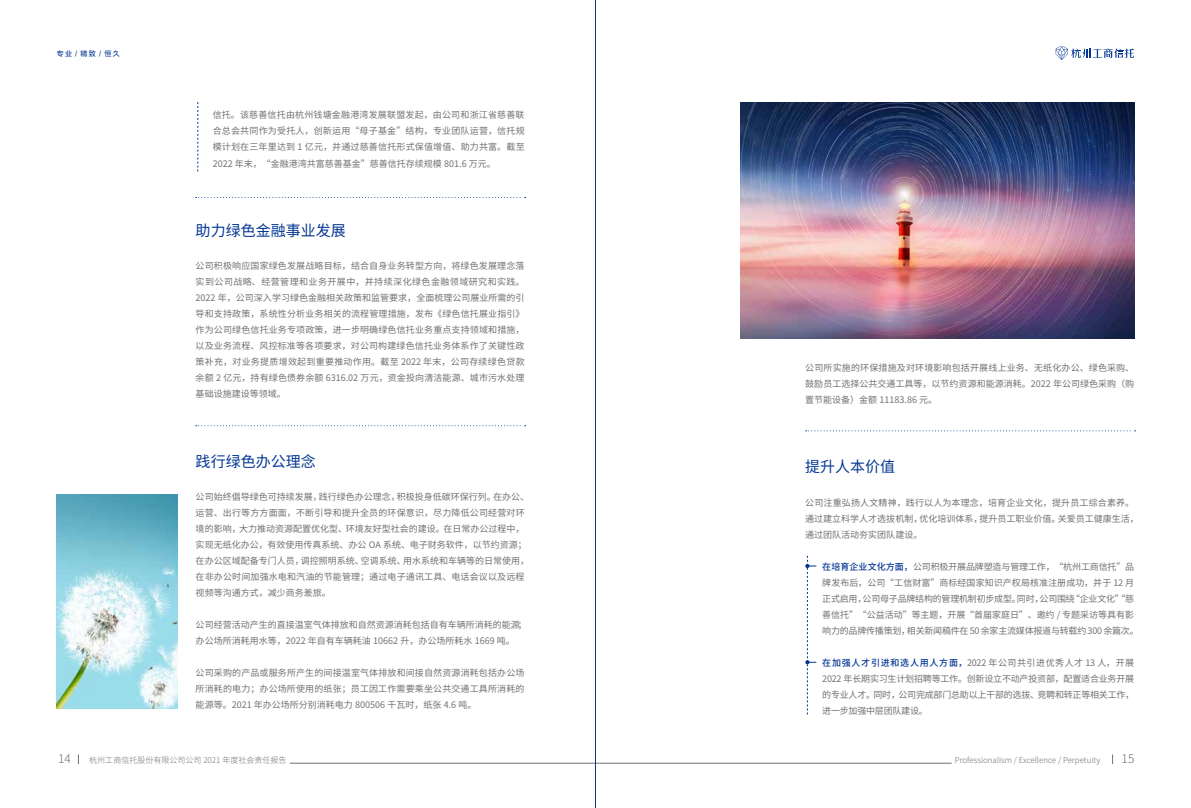
<style>
.page{position:relative;width:1191px;height:808px;background:#fff}
.page>*{position:absolute;margin:0;border:0;box-sizing:border-box;transform-origin:0 0}
.t1{font:15px "Source Han Sans CN";color:#043793}
.t2{font:300 12px "Source Han Sans CN";color:#727171}
.t3{font:9px/16px "Source Han Sans CN";color:#727171;text-align:justify}
.t4{font:300 8px "Source Han Sans CN";color:#727171}
.t5{font:7px "FZLTZHUNHK GBK1 0";color:#043793}
.s1{font-weight:500;color:#043793}
</style>
<div class="page">
<hr style="left:290px;top:763px;width:661px;height:1px;background:#727171">
<svg style="left:1055px;top:47px;width:79px;height:13px"></svg>
<hr style="left:595px;top:0;width:1px;height:808px;background:#043793">
<img style="left:57px;top:494px;width:120px;height:215px">
<svg style="left:197px;top:102px;width:1px;height:69px"></svg>
<svg style="left:196px;top:197px;width:329px;height:1px"></svg>
<svg style="left:196px;top:425px;width:329px;height:1px"></svg>
<img style="left:741px;top:102px;width:393px;height:237px">
<svg style="left:805px;top:556px;width:11px;height:158px"></svg>
<svg style="left:805px;top:430px;width:330px;height:1px"></svg>
<p class="t5" style="left:57px;top:50px;width:65px">专业/精致/恒久</p>
<p class="t3" style="left:213px;top:107px;width:313px">信托。该慈善信托由杭州钱塘金融港湾发展联盟发起，由公司和浙江省慈善联合总会共同作为受托人，创新运用“母子基金”结构，专业团队运营，信托规模计划在三年里达到 1 亿元，并通过慈善信托形式保值增值、助力共富。截至2022 年末，“金融港湾共富慈善基金”慈善信托存续规模 801.6 万元。</p>
<h1 class="t1" style="left:196px;top:222px;width:152px">助力绿色金融事业发展</h1>
<p class="t3" style="left:196px;top:258px;width:330px">公司积极响应国家绿色发展战略目标，结合自身业务转型方向，将绿色发展理念落实到公司战略、经营管理和业务开展中，并持续深化绿色金融领域研究和实践。2022 年，公司深入学习绿色金融相关政策和监管要求，全面梳理公司展业所需的引导和支持政策，系统性分析业务相关的流程管理措施，发布《绿色信托展业指引》作为公司绿色信托业务专项政策，进一步明确绿色信托业务重点支持领域和措施，以及业务流程、风控标准等各项要求，对公司构建绿色信托业务体系作了关键性政策补充，对业务提质增效起到重要推动作用。截至 2022 年末，公司存续绿色贷款余额 2 亿元，持有绿色债券余额 6316.02 万元，资金投向清洁能源、城市污水处理基础设施建设等领域。</p>
<h1 class="t1" style="left:196px;top:452px;width:122px">践行绿色办公理念</h1>
<p class="t3" style="left:196px;top:489px;width:335px;text-align:left">公司始终倡导绿色可持续发展，践行绿色办公理念，积极投身低碳环保行列。在办公、运营、出行等方方面面，不断引导和提升全员的环保意识，尽力降低公司经营对环境的影响，大力推动资源配置优化型、环境友好型社会的建设。在日常办公过程中，实现无纸化办公，有效使用传真系统、办公 OA 系统、电子财务软件，以节约资源；在办公区域配备专门人员，调控照明系统、空调系统、用水系统和车辆等的日常使用，在非办公时间加强水电和汽油的节能管理；通过电子通讯工具、电话会议以及远程视频等沟通方式，减少商务差旅。</p>
<p class="t3" style="left:196px;top:617px;width:333px">公司经营活动产生的直接温室气体排放和自然资源消耗包括自有车辆所消耗的能源；办公场所消耗用水等，2022 年自有车辆耗油 10662 升，办公场所耗水 1669 吨。</p>
<p class="t3" style="left:196px;top:665px;width:330px">公司采购的产品或服务所产生的间接温室气体排放和间接自然资源消耗包括办公场所消耗的电力；办公场所使用的纸张；员工因工作需要乘坐公共交通工具所消耗的能源等。2021 年办公场所分别消耗电力 800506 千瓦时，纸张 4.6 吨。</p>
<p class="t3" style="left:805px;top:360px;width:330px">公司所实施的环保措施及对环境影响包括开展线上业务、无纸化办公、绿色采购、鼓励员工选择公共交通工具等，以节约资源和能源消耗。2022 年公司绿色采购（购置节能设备）金额 11183.86 元。</p>
<h1 class="t1" style="left:805px;top:458px;width:91px">提升人本价值</h1>
<p class="t3" style="left:805px;top:494px;width:335px;text-align:left">公司注重弘扬人文精神，践行以人为本理念，培育企业文化，提升员工综合素养。通过建立科学人才选拔机制，优化培训体系，提升员工职业价值。关爱员工健康生活，通过团队活动夯实团队建设。</p>
<p class="t3" style="left:822px;top:558px;width:318px;text-align:left"><span class="s1">在培育企业文化方面，</span>公司积极开展品牌塑造与管理工作，“杭州工商信托”品牌发布后，公司“工信财富”商标经国家知识产权局核准注册成功，并于 12 月正式启用，公司母子品牌结构的管理机制初步成型。同时，公司围绕“企业文化”“慈善信托”“公益活动”等主题，开展“首届家庭日”、邀约 / 专题采访等具有影响力的品牌传播策划，相关新闻稿件在 50 余家主流媒体报道与转载约 300 余篇次。</p>
<p class="t3" style="left:822px;top:654px;width:313px"><span class="s1">在加强人才引进和选人用人方面，</span>2022 年公司共引进优秀人才 13 人，开展2022 年长期实习生计划招聘等工作。创新设立不动产投资部，配置适合业务开展的专业人才。同时，公司完成部门总助以上干部的选拔、竞聘和转正等相关工作，进一步加强中层团队建设。</p>
<h2 class="t2" style="left:58px;top:752px;width:14px">14</h2>
<p class="t4" style="left:89px;top:755px;width:199px">杭州工商信托股份有限公司公司 2021 年度社会责任报告</p>
<p class="t4" style="left:954px;top:755px;width:147px">Professionalism / Excellence / Perpetuity</p>
<h2 class="t2" style="left:1121px;top:752px;width:14px">15</h2>
</div>
